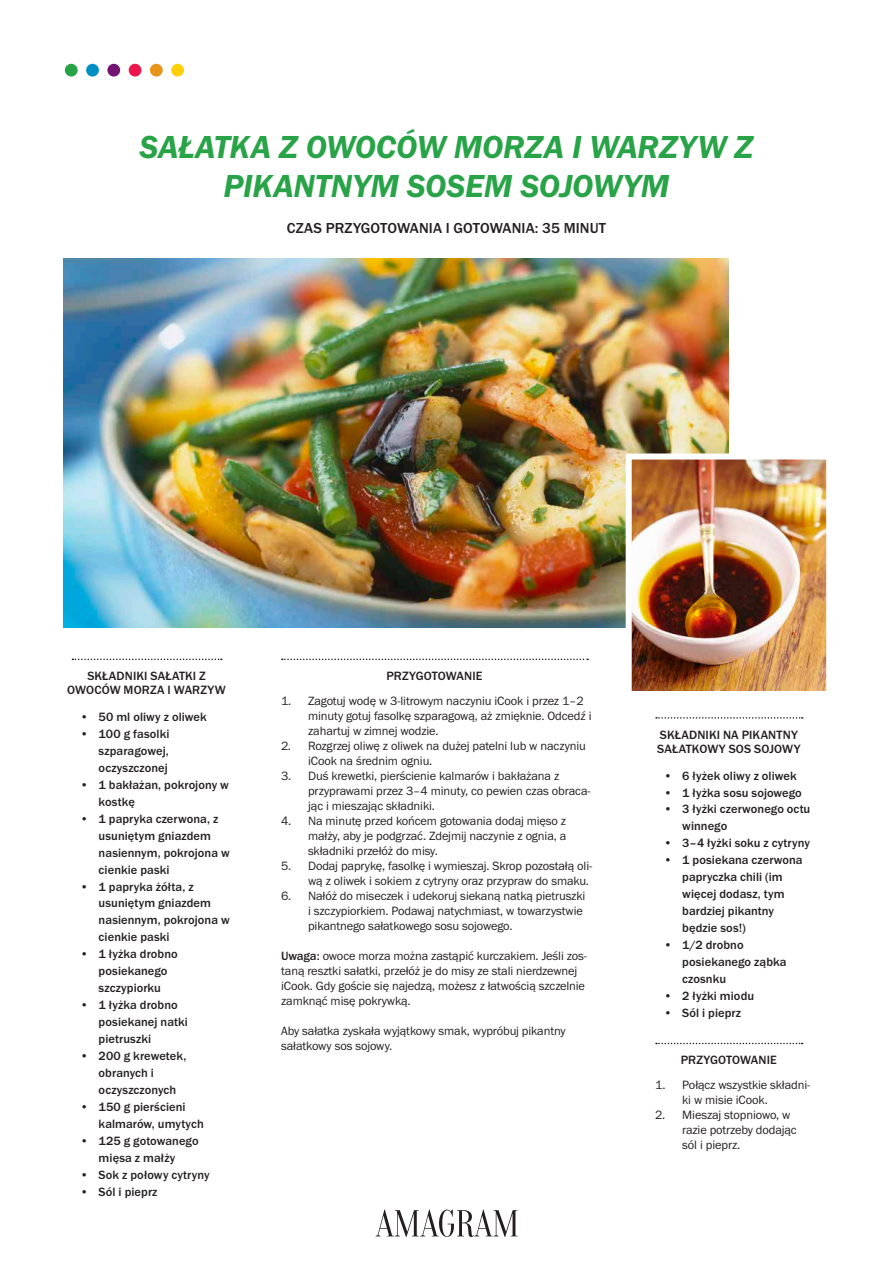
<style>
.page{position:relative;width:893px;height:1263px;background:#fff}
.page>*{position:absolute;margin:0;border:0;box-sizing:border-box;transform-origin:0 0}
.t1{font:33px/39px "Franklin Gothic URW Dem Ita";letter-spacing:-.005em;color:#29a347;text-align:center}
.t2{font:500 15px "Franklin Gothic URW";letter-spacing:.005em;color:#231f20}
.t3{font:12.45px/15px "Franklin Gothic URW Boo";letter-spacing:-.01em;color:#231f20}
.t4{font:500 12.45px/17px "Franklin Gothic URW";letter-spacing:.005em;color:#231f20}
.s1{font-family:"Franklin Gothic URW Boo";font-weight:400}
.s2{font-family:"Franklin Gothic URW";font-weight:500}
</style>
<div class="page">
<img style="left:64px;top:259px;width:665px;height:368px">
<img style="left:633px;top:460px;width:192px;height:230px">
<div style="left:626px;top:453px;width:206px;height:244px;border:6px solid #fff"></div>
<svg style="left:282px;top:659px;width:306px;height:1px"></svg>
<svg style="left:656px;top:717px;width:147px;height:2px"></svg>
<svg style="left:72px;top:659px;width:150px;height:1px"></svg>
<div style="left:171px;top:64px;width:13px;height:13px;background:#fece08;border-radius:50%"></div>
<div style="left:150px;top:64px;width:13px;height:13px;background:#e89418;border-radius:50%"></div>
<div style="left:129px;top:64px;width:12px;height:13px;background:#ed164b;border-radius:50%"></div>
<div style="left:107px;top:64px;width:13px;height:13px;background:#731372;border-radius:50%"></div>
<div style="left:86px;top:64px;width:13px;height:13px;background:#008fc5;border-radius:50%"></div>
<div style="left:65px;top:64px;width:13px;height:13px;background:#29a347;border-radius:50%"></div>
<svg style="left:375px;top:1209px;width:142px;height:28px"></svg>
<svg style="left:656px;top:1043px;width:147px;height:1px"></svg>
<h1 class="t1" style="left:140px;top:127px;width:615px">SAŁATKA Z OWOCÓW MORZA I WARZYW Z<br>PIKANTNYM SOSEM SOJOWYM</h1>
<p class="t2" style="left:287px;top:219px;width:321px">CZAS PRZYGOTOWANIA I GOTOWANIA: 35 MINUT</p>
<p class="t4" style="left:67px;top:669px;width:160px;line-height:14.2px;text-align:center">SKŁADNIKI SAŁATKI Z<br>OWOCÓW MORZA I WARZYW</p>
<p class="t4" style="left:80px;top:708px;width:128px"><span class="s1">•</span> 50 ml oliwy z oliwek</p>
<p class="t4" style="left:99px;top:725px;width:72px;text-align:justify;text-indent:-19px"><span class="s1">•</span> 100 g fasolki szparagowej, oczyszczonej</p>
<p class="t4" style="left:99px;top:776px;width:132px;text-indent:-19px"><span class="s1">•</span> 1 bakłażan, pokrojony w kostkę</p>
<p class="t4" style="left:99px;top:810px;width:133px;text-indent:-19px"><span class="s1">•</span> 1 papryka czerwona, z usuniętym gniazdem nasiennym, pokrojona w cienkie paski</p>
<p class="t4" style="left:99px;top:878px;width:133px;text-indent:-19px"><span class="s1">•</span> 1 papryka żółta, z usuniętym gniazdem nasiennym, pokrojona w cienkie paski</p>
<p class="t4" style="left:99px;top:945px;width:81px;text-indent:-19px"><span class="s1">•</span> 1 łyżka drobno posiekanego szczypiorku</p>
<p class="t4" style="left:99px;top:996px;width:91px;text-indent:-19px"><span class="s1">•</span> 1 łyżka drobno posiekanej natki pietruszki</p>
<p class="t4" style="left:99px;top:1047px;width:89px;text-indent:-19px"><span class="s1">•</span> 200 g krewetek, obranych i oczyszczonych</p>
<p class="t4" style="left:99px;top:1098px;width:107px;text-indent:-19px"><span class="s1">•</span> 150 g pierścieni kalmarów, umytych</p>
<p class="t4" style="left:80px;top:1132px;width:120px;text-align:center"><span class="s1">•</span> 125 g gotowanego mięsa z małży</p>
<p class="t4" style="left:80px;top:1166px;width:131px"><span class="s1">•</span> Sok z połowy cytryny</p>
<p class="t4" style="left:80px;top:1183px;width:79px"><span class="s1">•</span> Sól i pieprz</p>
<p class="t4" style="left:386px;top:667px;width:98px">PRZYGOTOWANIE</p>
<p class="t3" style="left:308px;top:693px;width:285px;text-indent:-27px">1. Zagotuj wodę w 3-litrowym naczyniu iCook i przez 1–2 minuty gotuj fasolkę szparagową, aż zmięknie. Odcedź i zahartuj w zimnej wodzie.</p>
<p class="t3" style="left:308px;top:738px;width:279px;text-indent:-27px">2. Rozgrzej oliwę z oliwek na dużej patelni lub w naczyniu iCook na średnim ogniu.</p>
<p class="t3" style="left:308px;top:768px;width:284px;text-indent:-27px">3. Duś krewetki, pierścienie kalmarów i bakłażana z przyprawami przez 3–4 minuty, co pewien czas obraca&shy;jąc i mieszając składniki.</p>
<p class="t3" style="left:308px;top:813px;width:260px;text-align:justify;text-indent:-27px">4. Na minutę przed końcem gotowania dodaj mięso z małży, aby je podgrzać. Zdejmij naczynie z ognia, a składniki przełóż do misy.</p>
<p class="t3" style="left:281px;top:858px;width:313px;text-align:right">5. Dodaj paprykę, fasolkę i wymieszaj. Skrop pozostałą oli&shy;wą z oliwek i sokiem z cytryny oraz przypraw do smaku.</p>
<p class="t3" style="left:308px;top:888px;width:279px;text-indent:-27px">6. Nałóż do miseczek i udekoruj siekaną natką pietruszki i szczypiorkiem. Podawaj natychmiast, w towarzystwie pikantnego sałatkowego sosu sojowego.</p>
<p class="t3" style="left:281px;top:948px;width:307px"><span class="s2">Uwaga:</span> owoce morza można zastąpić kurczakiem. Jeśli zos&shy;taną resztki sałatki, przełóż je do misy ze stali nierdzewnej iCook. Gdy goście się najedzą, możesz z łatwością szczelnie zamknąć misę pokrywką.</p>
<p class="t3" style="left:281px;top:1023px;width:286px">Aby sałatka zyskała wyjątkowy smak, wypróbuj pikantny sałatkowy sos sojowy.</p>
<p class="t4" style="left:657px;top:727px;width:145px;line-height:14.2px">SKŁADNIKI NA PIKANTNY<br>SAŁATKOWY SOS SOJOWY</p>
<p class="t4" style="left:664px;top:767px;width:134px"><span class="s1">•</span> 6 łyżek oliwy z oliwek</p>
<p class="t4" style="left:664px;top:784px;width:140px"><span class="s1">•</span> 1 łyżka sosu sojowego</p>
<p class="t4" style="left:682px;top:801px;width:130px;text-indent:-19px"><span class="s1">•</span> 3 łyżki czerwonego octu winnego</p>
<p class="t4" style="left:664px;top:834px;width:148px"><span class="s1">•</span> 3–4 łyżki soku z cytryny</p>
<p class="t4" style="left:682px;top:851px;width:122px;text-indent:-19px"><span class="s1">•</span> 1 posiekana czerwona papryczka chili (im więcej dodasz, tym bardziej pikantny będzie sos!)</p>
<p class="t4" style="left:682px;top:936px;width:106px;text-indent:-19px"><span class="s1">•</span> 1/2 drobno posiekanego ząbka czosnku</p>
<p class="t4" style="left:664px;top:987px;width:92px"><span class="s1">•</span> 2 łyżki miodu</p>
<p class="t4" style="left:664px;top:1004px;width:79px"><span class="s1">•</span> Sól i pieprz</p>
<p class="t4" style="left:681px;top:1051px;width:98px">PRZYGOTOWANIE</p>
<p class="t3" style="left:682px;top:1077px;width:130px;text-indent:-27px">1. Połącz wszystkie składni&shy;ki w misie iCook.</p>
<p class="t3" style="left:682px;top:1107px;width:116px;text-indent:-27px">2. Mieszaj stopniowo, w razie potrzeby dodając sól i pieprz.</p>
</div>
